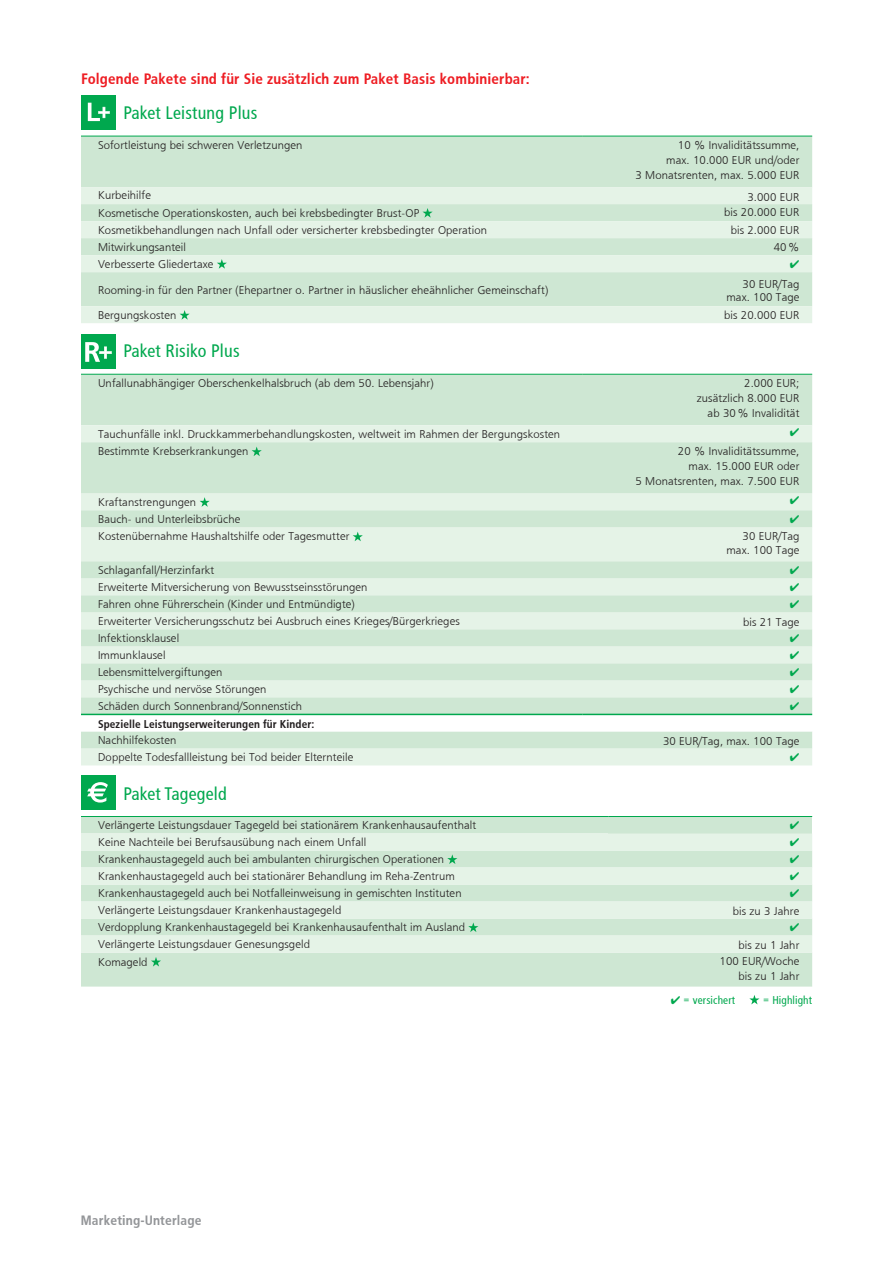
<style>
.page{position:relative;width:893px;height:1263px;background:#fff}
.page>*{position:absolute;margin:0;border:0;box-sizing:border-box;transform-origin:0 0}
.t1{font:18px "HDI Gerling Sans Cond Regular";letter-spacing:.01em;color:#00a84e}
.t2{font:15px "HDI Gerling Sans Cond Bold";letter-spacing:.01em;color:#ee1d23}
.t3{font:13.5px "HDI Gerling Sans Cond Bold";letter-spacing:.01em;color:#939598}
.t4{font:11.25px/15px "HDI Gerling Sans Light";letter-spacing:.01em;color:#231f20;text-align:right}
.t5{font:11.25px "HDI Gerling Sans Cond Bold";letter-spacing:.01em;color:#231f20}
.t6{font:11.25px "HDI Gerling Sans Cond Regular";letter-spacing:.01em;color:#00a84e}
</style>
<div class="page">
<div style="left:81px;top:775px;width:34px;height:34px;background:#00a84e"></div>
<svg style="left:87px;top:782px;width:21px;height:20px"></svg>
<div style="left:81px;top:137px;width:731px;height:50px;background:#cee7d3"></div>
<svg style="left:81px;top:187px;width:731px;height:136px;background:#d9eddd"></svg>
<hr style="left:81px;top:136px;width:502px;height:1px;background:#00a84e">
<hr style="left:583px;top:136px;width:229px;height:1px;background:#00a84e">
<svg style="left:422px;top:208px;width:11px;height:10px"></svg>
<svg style="left:217px;top:259px;width:10px;height:10px"></svg>
<svg style="left:180px;top:310px;width:10px;height:10px"></svg>
<div style="left:81px;top:436px;width:731px;height:329px;background:#e5f3e7"></div>
<svg style="left:81px;top:442px;width:731px;height:306px;background:#d8ecdb"></svg>
<svg style="left:252px;top:447px;width:10px;height:9px"></svg>
<svg style="left:200px;top:497px;width:10px;height:10px"></svg>
<svg style="left:353px;top:532px;width:10px;height:9px"></svg>
<div style="left:81px;top:817px;width:731px;height:169px;background:#cee7d3"></div>
<div style="left:608px;top:816px;width:204px;height:17px;background:#cee7d3"></div>
<svg style="left:81px;top:833px;width:731px;height:119px;background:#dbeede"></svg>
<hr style="left:81px;top:816px;width:527px;height:1px;background:#00a84e">
<hr style="left:608px;top:816px;width:204px;height:1px;background:#00a84e">
<svg style="left:447px;top:854px;width:10px;height:10px"></svg>
<svg style="left:468px;top:922px;width:10px;height:10px"></svg>
<svg style="left:151px;top:957px;width:10px;height:9px"></svg>
<div style="left:81px;top:95px;width:34px;height:34px;background:#00a84e"></div>
<svg style="left:88px;top:103px;width:22px;height:18px"></svg>
<div style="left:81px;top:334px;width:34px;height:34px;background:#00a84e"></div>
<svg style="left:85px;top:342px;width:27px;height:20px"></svg>
<svg style="left:749px;top:995px;width:10px;height:9px"></svg>
<svg style="left:790px;top:260px;width:9px;height:8px"></svg>
<svg style="left:81px;top:374px;width:731px;height:62px;background:#cfe8d5"></svg>
<svg style="left:790px;top:496px;width:9px;height:8px"></svg>
<svg style="left:790px;top:515px;width:9px;height:8px"></svg>
<svg style="left:790px;top:566px;width:9px;height:8px"></svg>
<svg style="left:790px;top:583px;width:9px;height:8px"></svg>
<svg style="left:790px;top:600px;width:9px;height:8px"></svg>
<svg style="left:790px;top:634px;width:9px;height:8px"></svg>
<svg style="left:790px;top:651px;width:9px;height:8px"></svg>
<svg style="left:790px;top:668px;width:9px;height:8px"></svg>
<svg style="left:790px;top:685px;width:9px;height:8px"></svg>
<svg style="left:81px;top:702px;width:731px;height:29px"></svg>
<svg style="left:790px;top:753px;width:9px;height:8px"></svg>
<svg style="left:790px;top:838px;width:9px;height:8px"></svg>
<svg style="left:790px;top:855px;width:9px;height:8px"></svg>
<svg style="left:790px;top:872px;width:9px;height:8px"></svg>
<svg style="left:790px;top:889px;width:9px;height:8px"></svg>
<svg style="left:790px;top:923px;width:9px;height:8px"></svg>
<h2 class="t2" style="left:81px;top:71px;width:450px">Folgende Pakete sind für Sie zusätzlich zum Paket Basis kombinierbar:</h2>
<h1 class="t1" style="left:124px;top:102px;width:135px">Paket Leistung Plus</h1>
<p class="t4" style="left:98px;top:138px;width:206px">Sofortleistung bei schweren Verletzungen</p>
<p class="t4" style="left:636px;top:138px;width:165px">10 % Invaliditätssumme,<br>max. 10.000 EUR und/oder<br>3 Monatsrenten, max. 5.000 EUR</p>
<p class="t4" style="left:98px;top:188px;width:54px">Kurbeihilfe</p>
<p class="t4" style="left:747px;top:189px;width:54px">3.000 EUR</p>
<p class="t4" style="left:98px;top:205px;width:323px">Kosmetische Operationskosten, auch bei krebsbedingter Brust-OP</p>
<p class="t4" style="left:724px;top:205px;width:77px">bis 20.000 EUR</p>
<p class="t4" style="left:98px;top:222px;width:391px">Kosmetikbehandlungen nach Unfall oder versicherter krebsbedingter Operation</p>
<p class="t4" style="left:731px;top:222px;width:70px">bis 2.000 EUR</p>
<p class="t4" style="left:98px;top:239px;width:90px">Mitwirkungsanteil</p>
<p class="t4" style="left:774px;top:239px;width:27px">40%</p>
<p class="t4" style="left:98px;top:257px;width:117px">Verbesserte Gliedertaxe</p>
<p class="t4" style="left:98px;top:283px;width:452px">Rooming-in für den Partner (Ehepartner o. Partner in häuslicher eheähnlicher Gemeinschaft)</p>
<p class="t4" style="left:726px;top:277px;width:74px;line-height:13.5px">30 EUR/Tag max. 100 Tage</p>
<p class="t4" style="left:98px;top:308px;width:80px">Bergungskosten</p>
<p class="t4" style="left:724px;top:307px;width:77px">bis 20.000 EUR</p>
<h1 class="t1" style="left:124px;top:341px;width:118px">Paket Risiko Plus</h1>
<p class="t4" style="left:98px;top:376px;width:337px">Unfallunabhängiger Oberschenkelhalsbruch (ab dem 50. Lebensjahr)</p>
<p class="t4" style="left:697px;top:376px;width:104px">2.000 EUR; zusätzlich 8.000 EUR ab 30% Invalidität</p>
<p class="t4" style="left:98px;top:426px;width:464px">Tauchunfälle inkl. Druckkammerbehandlungskosten, weltweit im Rahmen der Bergungskosten</p>
<p class="t4" style="left:98px;top:444px;width:152px">Bestimmte Krebserkrankungen</p>
<p class="t4" style="left:636px;top:444px;width:165px">20 % Invaliditätssumme,<br>max. 15.000 EUR oder<br>5 Monatsrenten, max. 7.500 EUR</p>
<p class="t4" style="left:98px;top:495px;width:100px">Kraftanstrengungen</p>
<p class="t4" style="left:98px;top:511px;width:144px">Bauch- und Unterleibsbrüche</p>
<p class="t4" style="left:98px;top:529px;width:253px">Kostenübernahme Haushaltshilfe oder Tagesmutter</p>
<p class="t4" style="left:726px;top:530px;width:74px;line-height:13.5px">30 EUR/Tag max. 100 Tage</p>
<p class="t4" style="left:98px;top:562px;width:118px">Schlaganfall/Herzinfarkt</p>
<p class="t4" style="left:98px;top:579px;width:271px">Erweiterte Mitversicherung von Bewusstseinsstörungen</p>
<p class="t4" style="left:98px;top:596px;width:258px">Fahren ohne Führerschein (Kinder und Entmündigte)</p>
<p class="t4" style="left:98px;top:613px;width:363px">Erweiterter Versicherungsschutz bei Ausbruch eines Krieges/Bürgerkrieges</p>
<p class="t4" style="left:743px;top:615px;width:58px">bis 21 Tage</p>
<p class="t4" style="left:98px;top:631px;width:83px">Infektionsklausel</p>
<p class="t4" style="left:98px;top:648px;width:69px">Immunklausel</p>
<p class="t4" style="left:98px;top:664px;width:126px">Lebensmittelvergiftungen</p>
<p class="t4" style="left:98px;top:681px;width:170px">Psychische und nervöse Störungen</p>
<p class="t4" style="left:98px;top:698px;width:206px">Schäden durch Sonnenbrand/Sonnenstich</p>
<p class="t5" style="left:98px;top:717px;width:218px">Spezielle Leistungserweiterungen für Kinder:</p>
<p class="t4" style="left:98px;top:732px;width:80px">Nachhilfekosten</p>
<p class="t4" style="left:663px;top:734px;width:138px">30 EUR/Tag, max. 100 Tage</p>
<p class="t4" style="left:98px;top:749px;width:257px">Doppelte Todesfallleistung bei Tod beider Elternteile</p>
<h1 class="t1" style="left:124px;top:783px;width:105px">Paket Tagegeld</h1>
<p class="t4" style="left:98px;top:818px;width:380px">Verlängerte Leistungsdauer Tagegeld bei stationärem Krankenhausaufenthalt</p>
<p class="t4" style="left:98px;top:835px;width:270px">Keine Nachteile bei Berufsausübung nach einem Unfall</p>
<p class="t4" style="left:98px;top:852px;width:348px">Krankenhaustagegeld auch bei ambulanten chirurgischen Operationen</p>
<p class="t4" style="left:98px;top:869px;width:358px">Krankenhaustagegeld auch bei stationärer Behandlung im Reha-Zentrum</p>
<p class="t4" style="left:98px;top:886px;width:365px">Krankenhaustagegeld auch bei Notfalleinweisung in gemischten Instituten</p>
<p class="t4" style="left:98px;top:903px;width:245px">Verlängerte Leistungsdauer Krankenhaustagegeld</p>
<p class="t4" style="left:733px;top:904px;width:68px">bis zu 3 Jahre</p>
<p class="t4" style="left:98px;top:920px;width:369px">Verdopplung Krankenhaustagegeld bei Krankenhausaufenthalt im Ausland</p>
<p class="t4" style="left:98px;top:937px;width:213px">Verlängerte Leistungsdauer Genesungsgeld</p>
<p class="t4" style="left:739px;top:938px;width:62px">bis zu 1 Jahr</p>
<p class="t4" style="left:98px;top:954px;width:51px">Komageld</p>
<p class="t4" style="left:720px;top:954px;width:81px">100 EUR/Woche bis zu 1 Jahr</p>
<p class="t3" style="left:81px;top:1212px;width:122px">Marketing-Unterlage</p>
<p class="t6" style="left:671px;top:993px;width:66px">✔ = versichert</p>
<p class="t6" style="left:763px;top:993px;width:51px">= Highlight</p>
</div>
